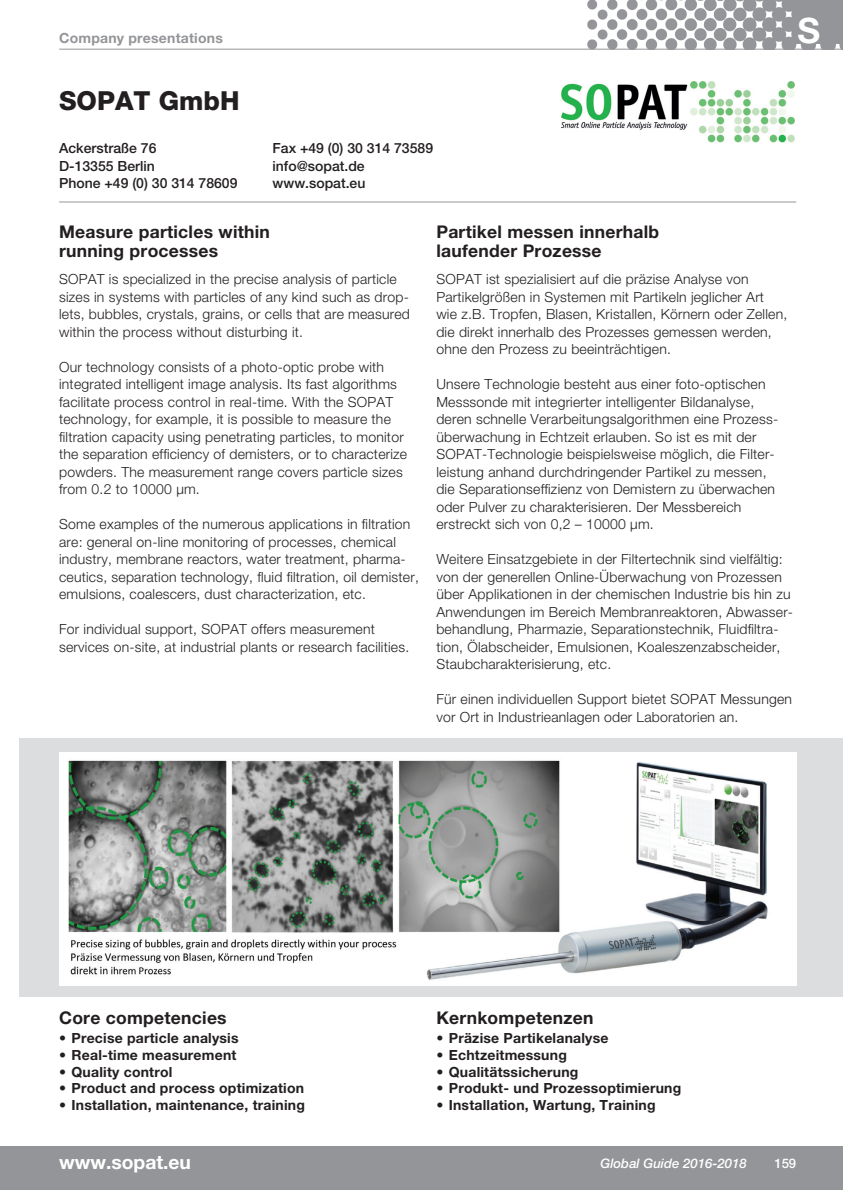
<style>
.page{position:relative;width:843px;height:1190px;background:#fff}
.page>*{position:absolute;margin:0;border:0;box-sizing:border-box;transform-origin:0 0}
.t1{font:700 35px "Helvetica Neue LT Std";color:#fff}
.t2{font:800 26.25px "Helvetica Neue LT Std";color:#231f20}
.t3{font:700 19.25px "Helvetica Neue LT Std";color:#fff}
.t4{font:700 17.5px/19.2px "Helvetica Neue LT Std";letter-spacing:.015em;color:#231f20}
.t5{font:300 14px/17.5px "Helvetica Neue LT Std";letter-spacing:.015em;color:#231f20}
.t6{font:700 14px "Helvetica Neue LT Std";letter-spacing:.015em;color:#231f20}
.t7{font:500 14px/17.5px "Helvetica Neue LT Std";color:#231f20}
.t8{font:700 14px "Helvetica Neue LT Std";letter-spacing:.015em;color:#939598}
.t9{font:italic 500 13.12px "Helvetica Neue LT Std";color:#fff}
.t10{font:500 13.12px "Helvetica Neue LT Std";color:#fff}
</style>
<div class="page">
<div style="left:19px;top:739px;width:823px;height:258px;background:#dcdddf"></div>
<div style="left:0;top:1145px;width:842px;height:45px;background:#939598"></div>
<img style="left:587px;top:0;width:255px;height:49px">
<hr style="left:59px;top:49px;width:783px;height:1px;background:#939598">
<div style="left:793px;top:0;width:49px;height:44px;background:#939598"></div>
<hr style="left:59px;top:202px;width:737px;height:1px;background:#939598">
<img style="left:561px;top:81px;width:233px;height:61px">
<div style="left:59px;top:752px;width:737px;height:233px;background:#fff"></div>
<img style="left:68px;top:760px;width:700px;height:220px">
<p class="t8" style="left:59px;top:33px;width:165px">Company presentations</p>
<h2 class="t2" style="left:59px;top:91px;width:182px">SOPAT GmbH</h2>
<p class="t7" style="left:59px;top:141px;width:180px">Ackerstraße 76<br>D-13355 Berlin<br>Phone +49 (0) 30 314 78609</p>
<p class="t7" style="left:272px;top:141px;width:162px">Fax +49 (0) 30 314 73589 info@sopat.de www.sopat.eu</p>
<h1 class="t1" style="left:797px;top:18px;width:24px">S</h1>
<p class="t4" style="left:59px;top:224px;width:212px">Measure particles within running processes</p>
<p class="t5" style="left:59px;top:272px;width:352px">SOPAT is specialized in the precise analysis of particle sizes in systems with particles of any kind such as drop&shy;lets, bubbles, crystals, grains, or cells that are measured within the process without disturbing it.</p>
<p class="t5" style="left:59px;top:359px;width:349px">Our technology consists of a photo-optic probe with integrated intelligent image analysis. Its fast algorithms facilitate process control in real-time. With the SOPAT technology, for example, it is possible to measure the filtration capacity using penetrating particles, to monitor the separation efficiency of demisters, or to characterize powders. The measurement range covers particle sizes from 0.2 to 10000 μm.</p>
<p class="t5" style="left:59px;top:517px;width:361px">Some examples of the numerous applications in filtration are: general on-line monitoring of processes, chemical industry, membrane reactors, water treatment, pharma&shy;ceutics, separation technology, fluid filtration, oil demister, emulsions, coalescers, dust characterization, etc.</p>
<p class="t5" style="left:59px;top:622px;width:351px">For individual support, SOPAT offers measurement services on-site, at industrial plants or research facilities.</p>
<p class="t4" style="left:436px;top:224px;width:224px">Partikel messen innerhalb laufender Prozesse</p>
<p class="t5" style="left:436px;top:272px;width:352px">SOPAT ist spezialisiert auf die präzise Analyse von Partikelgrößen in Systemen mit Partikeln jeglicher Art wie z.B. Tropfen, Blasen, Kristallen, Körnern oder Zellen, die direkt innerhalb des Prozesses gemessen werden, ohne den Prozess zu beeinträchtigen.</p>
<p class="t5" style="left:436px;top:377px;width:343px">Unsere Technologie besteht aus einer foto-optischen Messsonde mit integrierter intelligenter Bildanalyse, deren schnelle Verarbeitungsalgorithmen eine Prozess&shy;überwachung in Echtzeit erlauben. So ist es mit der SOPAT-Technologie beispielsweise möglich, die Filter&shy;leistung anhand durchdringender Partikel zu messen, die Separationseffizienz von Demistern zu überwachen oder Pulver zu charakterisieren. Der Messbereich erstreckt sich von 0,2 – 10000 μm.</p>
<p class="t5" style="left:436px;top:552px;width:358px">Weitere Einsatzgebiete in der Filtertechnik sind vielfältig: von der generellen Online-Überwachung von Prozessen über Applikationen in der chemischen Industrie bis hin zu Anwendungen im Bereich Membranreaktoren, Abwasser&shy;behandlung, Pharmazie, Separationstechnik, Fluidfiltra&shy;tion, Ölabscheider, Emulsionen, Koaleszenzabscheider, Staubcharakterisierung, etc.</p>
<p class="t5" style="left:436px;top:692px;width:357px">Für einen individuellen Support bietet SOPAT Messungen vor Ort in Industrieanlagen oder Laboratorien an.</p>
<p class="t4" style="left:59px;top:1010px;width:169px">Core competencies</p>
<p class="t6" style="left:59px;top:1033px;width:181px">• Precise particle analysis</p>
<p class="t6" style="left:59px;top:1050px;width:179px">• Real-time measurement</p>
<p class="t6" style="left:59px;top:1066px;width:115px">• Quality control</p>
<p class="t6" style="left:59px;top:1083px;width:246px">• Product and process optimization</p>
<p class="t6" style="left:59px;top:1100px;width:247px">• Installation, maintenance, training</p>
<h3 class="t3" style="left:59px;top:1155px;width:133px">www.sopat.eu</h3>
<p class="t4" style="left:436px;top:1010px;width:158px">Kernkompetenzen</p>
<p class="t6" style="left:436px;top:1033px;width:174px">• Präzise Partikelanalyse</p>
<p class="t6" style="left:436px;top:1050px;width:132px">• Echtzeitmessung</p>
<p class="t6" style="left:436px;top:1066px;width:143px">• Qualitätssicherung</p>
<p class="t6" style="left:436px;top:1083px;width:246px">• Produkt- und Prozessoptimierung</p>
<p class="t6" style="left:436px;top:1100px;width:221px">• Installation, Wartung, Training</p>
<p class="t9" style="left:600px;top:1159px;width:148px">Global Guide 2016-2018</p>
<p class="t10" style="left:774px;top:1159px;width:23px">159</p>
</div>
